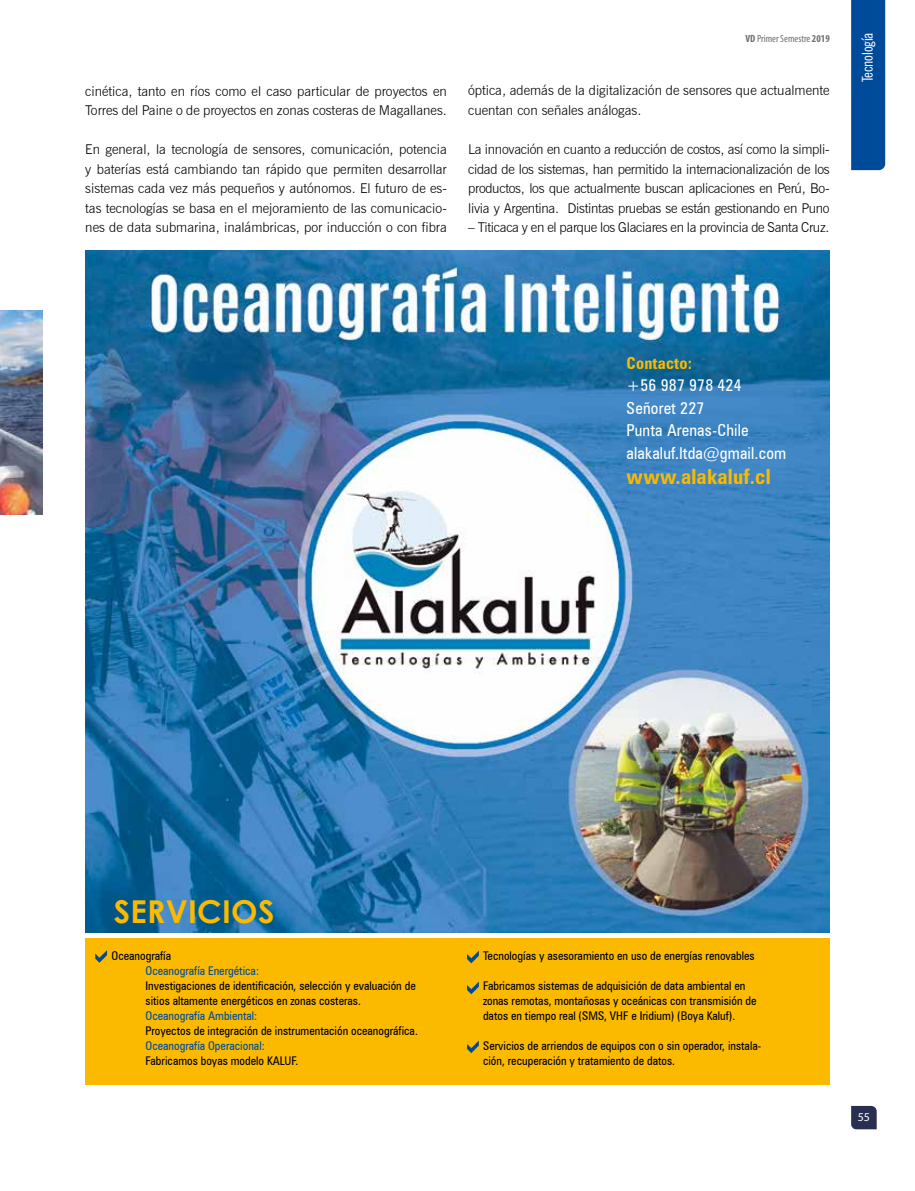
<style>
.page{position:relative;width:915px;height:1191px;background:#fff}
.page>*{position:absolute;margin:0;border:0;box-sizing:border-box;transform-origin:0 0}
.t1{font:700 31.5px "Century Gothic";letter-spacing:.01em;color:#fbba00}
.t2{font:700 condensed 21px "Zurich BT";letter-spacing:.01em;color:#fbba00}
.t3{font:condensed 16.5px/22.5px "Zurich BT";letter-spacing:.01em;color:#fff}
.t4{font:700 condensed 16.5px "Zurich BT";letter-spacing:.01em;color:#fbba00}
.t5{font:condensed 15px "News Gothic BT";letter-spacing:-.01em;color:#fff}
.t6{font:300 13.5px/19.5px "News Gothic BT";color:#000}
.t7{font:300 13.5px "News Gothic BT";letter-spacing:-.02em;color:#000}
.t8{font:condensed 12px/15px "Zurich BT";color:#000}
.t9{font:condensed 12px "Zurich BT";color:#004a9a}
.t10{font:12px "Myriad Pro";color:#fff}
.t11{font:condensed 10.5px "Myriad Pro";color:#706f6f}
.s1{font-weight:700}
</style>
<div class="page">
<img style="left:0;top:310px;width:43px;height:204px">
<svg style="left:851px;top:1106px;width:25px;height:23px"></svg>
<img style="left:85px;top:251px;width:744px;height:681px">
<div style="left:85px;top:938px;width:744px;height:146px;background:#fbba00"></div>
<svg style="left:95px;top:950px;width:12px;height:12px"></svg>
<svg style="left:467px;top:951px;width:11px;height:12px"></svg>
<svg style="left:467px;top:982px;width:11px;height:12px"></svg>
<svg style="left:467px;top:1041px;width:11px;height:12px"></svg>
<div style="left:851px;top:0;width:33px;height:170px;background:#004a9a"></div>
<p class="t6" style="left:85px;top:81px;width:363px">cinética, tanto en ríos como el caso particular de proyectos en<br>Torres del Paine o de proyectos en zonas costeras de Magallanes.</p>
<p class="t6" style="left:85px;top:139px;width:363px;text-align:justify">En general, la tecnología de sensores, comunicación, potencia y baterías está cambiando tan rápido que permiten desarrollar sistemas cada vez más pequeños y autónomos. El futuro de es&shy;tas tecnologías se basa en el mejoramiento de las comunicacio&shy;nes de data submarina, inalámbricas, por inducción o con fibra</p>
<p class="t11" style="left:745px;top:32px;width:86px"><span class="s1">VD</span> Primer Semestre <span class="s1">2019</span></p>
<p class="t6" style="left:468px;top:81px;width:363px">óptica, además de la digitalización de sensores que actualmente cuentan con señales análogas.</p>
<p class="t6" style="left:468px;top:139px;width:363px;text-align:justify">La innovación en cuanto a reducción de costos, así como la simpli&shy;cidad de los sistemas, han permitido la internacionalización de los productos, los que actualmente buscan aplicaciones en Perú, Bo&shy;livia y Argentina. Distintas pruebas se están gestionando en Puno</p>
<p class="t7" style="left:468px;top:219px;width:363px">– Titicaca y en el parque los Glaciares en la provincia de Santa Cruz.</p>
<p class="t5" style="left:857px;top:82px;width:51px;rotate:-90deg">Tecnología</p>
<p class="t4" style="left:626px;top:353px;width:67px">Contacto:</p>
<p class="t3" style="left:626px;top:374px;width:161px">+56 987 978 424<br>Señoret 227<br>Punta Arenas-Chile alakaluf.ltda@gmail.com</p>
<h2 class="t2" style="left:626px;top:464px;width:145px">www.alakaluf.cl</h2>
<h1 class="t1" style="left:114px;top:891px;width:162px">SERVICIOS</h1>
<p class="t8" style="left:111px;top:948px;width:61px">Oceanografía</p>
<p class="t9" style="left:145px;top:963px;width:115px">Oceanografía Energética:</p>
<p class="t8" style="left:145px;top:978px;width:271px">Investigaciones de identificación, selección y evaluación de sitios altamente energéticos en zonas costeras.</p>
<p class="t9" style="left:145px;top:1008px;width:113px">Oceanografía Ambiental:</p>
<p class="t8" style="left:145px;top:1023px;width:274px">Proyectos de integración de instrumentación oceanográfica.</p>
<p class="t9" style="left:145px;top:1038px;width:121px">Oceanografía Operacional:</p>
<p class="t8" style="left:145px;top:1053px;width:154px">Fabricamos boyas modelo KALUF.</p>
<p class="t8" style="left:483px;top:948px;width:273px">Tecnologías y asesoramiento en uso de energías renovables</p>
<p class="t8" style="left:483px;top:978px;width:275px">Fabricamos sistemas de adquisición de data ambiental en zonas remotas, montañosas y oceánicas con transmisión de datos en tiempo real (SMS, VHF e Iridium) (Boya Kaluf).</p>
<p class="t8" style="left:483px;top:1038px;width:279px">Servicios de arriendos de equipos con o sin operador, instala&shy;ción, recuperación y tratamiento de datos.</p>
<p class="t10" style="left:857px;top:1109px;width:14px">55</p>
</div>
